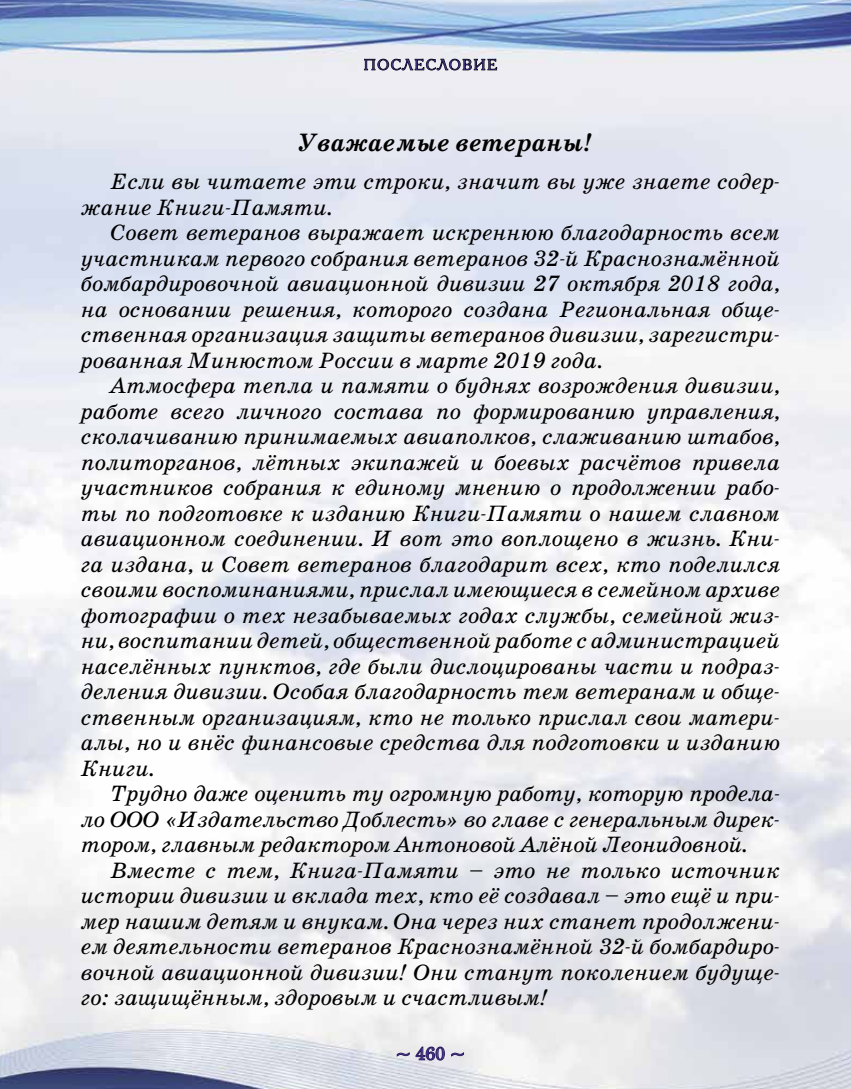
<style>
.page{position:relative;width:851px;height:1089px;background:#fff}
.page>*{position:absolute;margin:0;border:0;box-sizing:border-box;transform-origin:0 0}
.t1{font:italic 700 25.5px "School Book AC";color:#000}
.t2{font:italic 22.5px/25.5px "School Book AC";color:#000;text-align:justify}
.t3{font:18px "Century Schlbk Cyrillic BT";color:#392d7a}
.t4{font:15px "Academy C";letter-spacing:.1em;color:#392d7a}
</style>
<div class="page">
<img style="left:0;top:0;width:850px;height:1089px">
<svg style="left:363px;top:58px;width:134px;height:13px;background:#97979a"></svg>
<svg style="left:396px;top:1046px;width:49px;height:14px"></svg>
<svg style="left:451px;top:1052px;width:13px;height:4px"></svg>
<p class="t4" style="left:363px;top:55px;width:135px">ПОСЛЕСЛОВИЕ</p>
<p class="t1" style="left:298px;top:128px;width:296px">Уважаемые ветераны!</p>
<p class="t2" style="left:81px;top:169px;width:700px;text-indent:30px">Если вы читаете эти строки, значит вы уже знаете содер&shy;жание Книги-Памяти.</p>
<p class="t2" style="left:81px;top:220px;width:700px;text-indent:30px">Совет ветеранов выражает искреннюю благодарность всем участникам первого собрания ветеранов 32-й Краснознамённой бомбардировочной авиационной дивизии 27 октября 2018 года, на основании решения, которого создана Региональная обще&shy;ственная организация защиты ветеранов дивизии, зарегистри&shy;рованная Минюстом России в марте 2019 года.</p>
<p class="t2" style="left:81px;top:373px;width:700px;text-indent:30px">Атмосфера тепла и памяти о буднях возрождения дивизии, работе всего личного состава по формированию управления, сколачиванию принимаемых авиаполков, слаживанию штабов, политорганов, лётных экипажей и боевых расчётов привела участников собрания к единому мнению о продолжении рабо&shy;ты по подготовке к изданию Книги-Памяти о нашем славном авиационном соединении. И вот это воплощено в жизнь. Кни&shy;га издана, и Совет ветеранов благодарит всех, кто поделился своими воспоминаниями, прислал имеющиеся в семейном архиве фотографии о тех незабываемых годах службы, семейной жиз&shy;ни, воспитании детей, общественной работе с администрацией населённых пунктов, где были дислоцированы части и подраз&shy;деления дивизии. Особая благодарность тем ветеранам и обще&shy;ственным организациям, кто не только прислал свои матери&shy;алы, но и внёс финансовые средства для подготовки и изданию Книги.</p>
<p class="t2" style="left:81px;top:781px;width:700px;text-indent:30px">Трудно даже оценить ту огромную работу, которую продела&shy;ло ООО «Издательство Доблесть» во главе с генеральным дирек&shy;тором, главным редактором Антоновой Алёной Леонидовной.</p>
<p class="t2" style="left:81px;top:857px;width:700px;text-indent:30px">Вместе с тем, Книга-Памяти – это не только источник истории дивизии и вклада тех, кто её создавал – это ещё и при&shy;мер нашим детям и внукам. Она через них станет продолжени&shy;ем деятельности ветеранов Краснознамённой 32-й бомбардиро&shy;вочной авиационной дивизии! Они станут поколением будуще&shy;го: защищённым, здоровым и счастливым!</p>
<p class="t3" style="left:395px;top:1042px;width:71px">~ 460 ~</p>
</div>
